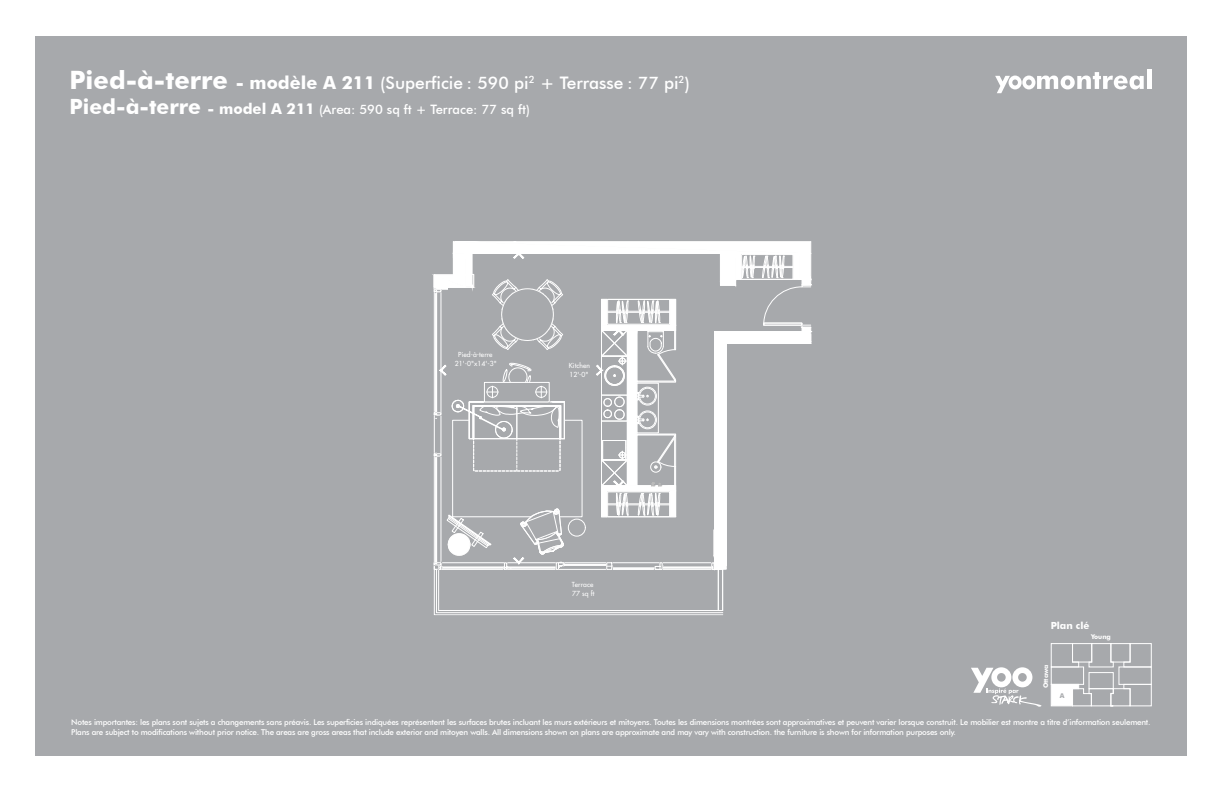
<style>
.page{position:relative;width:1224px;height:792px;background:#fff}
.page>*{position:absolute;margin:0;border:0;box-sizing:border-box;transform-origin:0 0}
.t1{font:500 17.3px "Futura BT";color:#fff}
.t2{font:500 13px "Futura BT";color:#fff}
.t3{font:700 9.8px "Futura BT";color:#fff}
.t4{font:500 8px/9.6px "Futura BT";letter-spacing:-.025em;color:#fff}
.t5{font:500 6.8px/8.6px "Futura Std";letter-spacing:.01em;color:#fff}
.t6{font:700 6.5px "Futura BT";color:#fff}
.t7{font:700 6.5px "Futura BT";color:#a7a9ac}
.s1{font-weight:700;font-size:25.3px}
.s2{font-weight:700;font-size:18px}
.s3{font-weight:700;font-size:21px}
.s4{font-weight:700;font-size:15px}
</style>
<div class="page">
<div style="left:35px;top:36px;width:1152px;height:720px;background:#a7a9ac"></div>
<svg style="left:995px;top:72px;width:149px;height:21px"></svg>
<div style="left:1147px;top:69px;width:5px;height:20px;background:#fff"></div>
<svg style="left:1050px;top:643px;width:102px;height:64px"></svg>
<svg style="left:971px;top:667px;width:71px;height:40px"></svg>
<svg style="left:434px;top:241px;width:377px;height:374px"></svg>
<div style="left:784px;top:429px;width:18px;height:18px;border:1px solid #fff;border-radius:9px"></div>
<div style="left:785px;top:430px;width:16px;height:16px;border:1px solid #fff;border-radius:8px"></div>
<h1 class="t1" style="left:70px;top:72px;width:622px"><span class="s1">Pied-à-terre</span> <span class="s2">- modèle A 211</span> (Superficie : 590 pi<sup>2</sup> + Terrasse : 77 pi<sup>2</sup>)</h1>
<h2 class="t2" style="left:70px;top:102px;width:462px"><span class="s3">Pied-à-terre</span> <span class="s4">- model A 211</span> (Area: 590 sq ft + Terrace: 77 sq ft)</h2>
<p class="t5" style="left:455px;top:350px;width:44px;text-align:center">Pied-à-terre<br>21'-0"x14'-3"</p>
<p class="t5" style="left:569px;top:361px;width:23px">Kitchen<br>12'-0"</p>
<p class="t5" style="left:572px;top:580px;width:24px">Terrace<br>77 sq ft</p>
<p class="t3" style="left:1051px;top:620px;width:40px">Plan clé</p>
<p class="t6" style="left:1042px;top:688px;width:25px;rotate:-90deg">Ottawa</p>
<p class="t7" style="left:1060px;top:692px;width:6px">A</p>
<p class="t6" style="left:1091px;top:633px;width:21px">Young</p>
<p class="t4" style="left:71px;top:717px;width:1081px">Notes importantes: les plans sont sujets a changements sans préavis. Les superficies indiquées représentent les surfaces brutes incluant les murs extérieurs et mitoyens. Toutes les dimensions montrées sont approximatives et peuvent varier lorsque construit. Le mobilier est montre a titre d’information seulement.<br>Plans are subject to modifications without prior notice. The areas are gross areas that include exterior and mitoyen walls. All dimensions shown on plans are approximate and may vary with construction. the furniture is shown for information purposes only.</p>
</div>
